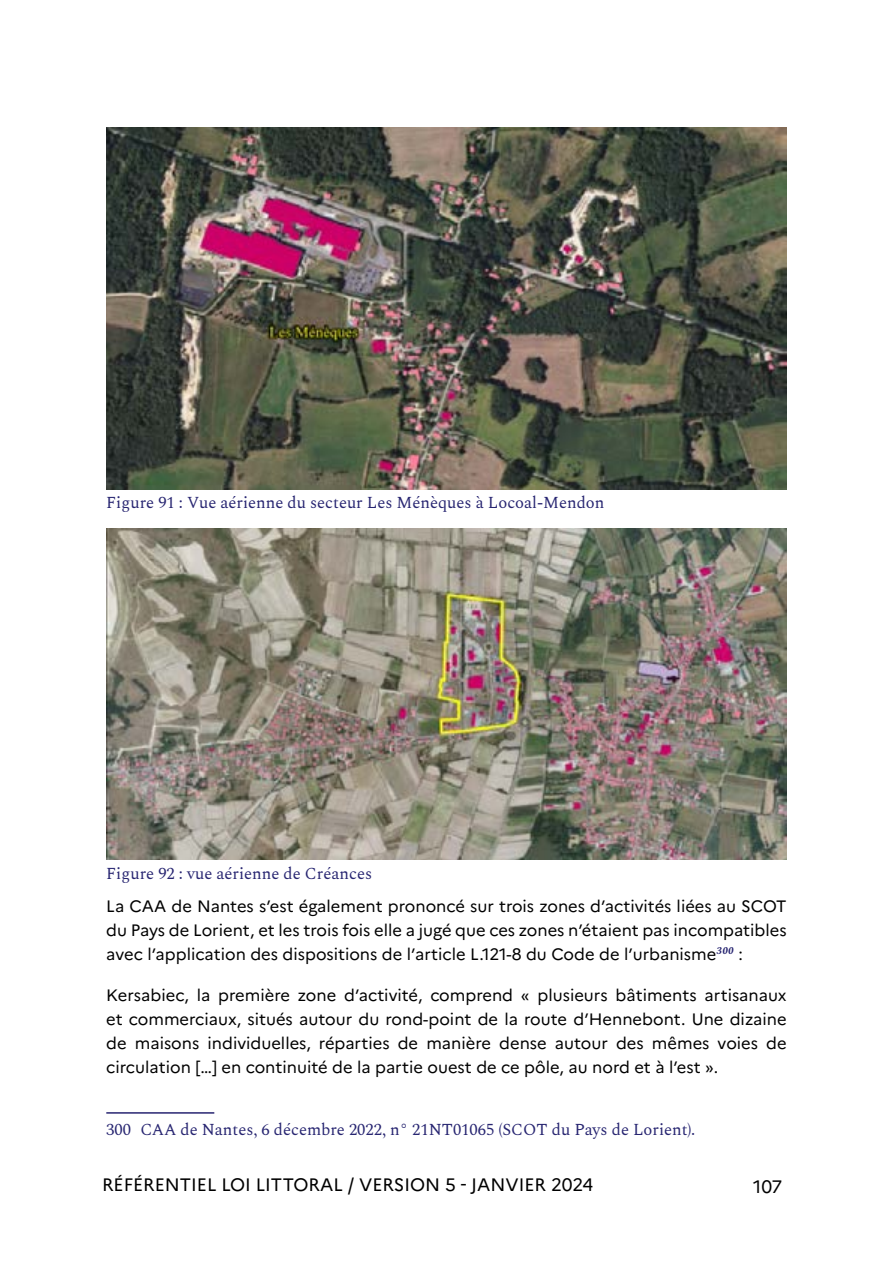
<style>
.page{position:relative;width:893px;height:1263px;background:#fff}
.page>*{position:absolute;margin:0;border:0;box-sizing:border-box;transform-origin:0 0}
.t1{font:18px "Marianne";color:#000}
.justifié{font:16.5px/24px "Marianne";color:#000;text-align:justify}
.légende{font:16.5px "Spectral";color:#272571}
.note_de_bas_de_page{font:16.5px "Spectral";color:#272571}
</style>
<div class="page">
<hr style="left:106px;top:1112px;width:108px;height:2px;background:#272571">
<img style="left:106px;top:128px;width:681px;height:361px">
<img style="left:106px;top:528px;width:681px;height:332px">
<p class="légende" style="left:106px;top:491px;width:500px">Figure 91 : Vue aérienne du secteur Les Ménèques à Locoal-Mendon</p>
<p class="légende" style="left:106px;top:861px;width:267px">Figure 92 : vue aérienne de Créances</p>
<p class="justifié" style="left:106px;top:892px;width:682px">La CAA de Nantes s’est également prononcé sur trois zones d’activités liées au SCOT du Pays de Lorient, et les trois fois elle a jugé que ces zones n’étaient pas incompatibles avec l’application des dispositions de l’article L.121-8 du Code de l’urbanisme<sup>300</sup> :</p>
<p class="justifié" style="left:106px;top:981px;width:682px">Kersabiec, la première zone d’activité, comprend « plusieurs bâtiments artisanaux et commerciaux, situés autour du rond-point de la route d’Hennebont. Une dizaine de maisons individuelles, réparties de manière dense autour des mêmes voies de circulation […] en continuité de la partie ouest de ce pôle, au nord et à l’est ».</p>
<p class="note_de_bas_de_page" style="left:106px;top:1118px;width:591px">300 CAA de Nantes, 6 décembre 2022, n° 21NT01065 (SCOT du Pays de Lorient).</p>
<p class="t1" style="left:102px;top:1171px;width:493px">RÉFÉRENTIEL LOI LITTORAL / VERSION 5 - JANVIER 2024</p>
<p class="t1" style="left:753px;top:1172px;width:31px">107</p>
</div>
